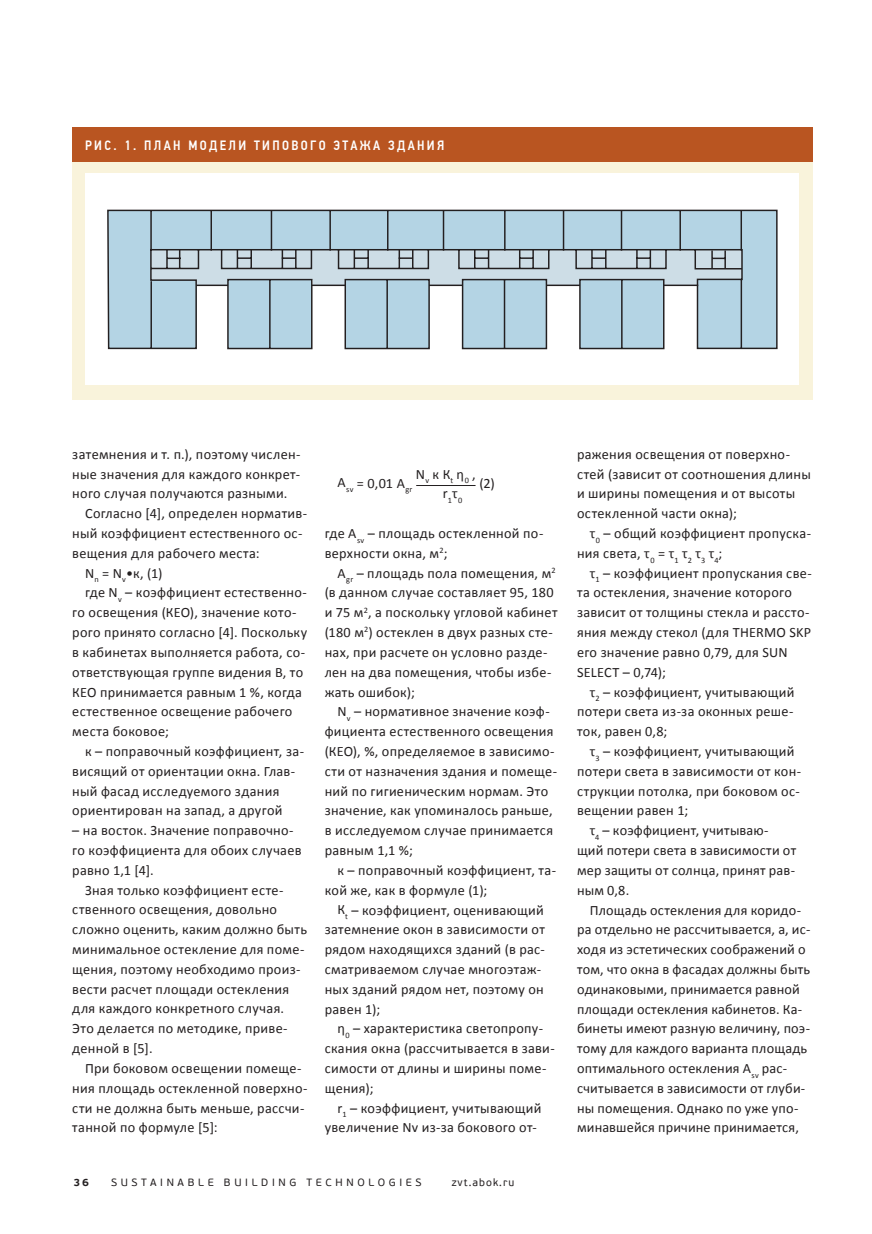
<style>
.page{position:relative;width:872px;height:1234px;background:#fff}
.page>*{position:absolute;margin:0;border:0;box-sizing:border-box;transform-origin:0 0}
.t1{font:14.25px/19.8px "Calibri";letter-spacing:.02em;color:#231f20}
.t2{font:500 13.5px "PF Din Text Cond Pro";letter-spacing:.175em;color:#fff}
.t3{font:10.5px "PF Beau Sans Pro";letter-spacing:.35em;color:#231f20}
.t4{font:10.5px "PF Beau Sans Pro";letter-spacing:.1em;color:#231f20}
.t5{font:700 10.5px "PF Beau Sans Pro";color:#231f20}
</style>
<div class="page">
<div style="left:72px;top:140px;width:740px;height:259px;background:#f9f3db"></div>
<div style="left:72px;top:127px;width:740px;height:34px;background:#b95521"></div>
<div style="left:86px;top:174px;width:713px;height:211px;background:#fff"></div>
<svg style="left:107px;top:210px;width:670px;height:139px;background:#b4cbd7"></svg>
<hr style="left:416px;top:485px;width:59px;height:1px;background:#231f20">
<p class="t2" style="left:85px;top:137px;width:361px">Рис. 1. План модели тип ового этажа здания</p>
<p class="t1" style="left:72px;top:444px;width:230px">затемнения и т. п.), поэтому числен-</p>
<p class="t1" style="left:72px;top:464px;width:229px">ные значения для каждого конкрет-</p>
<p class="t1" style="left:72px;top:483px;width:217px">ного случая получаются разными.</p>
<p class="t1" style="left:85px;top:503px;width:224px">Согласно [4], определен норматив-</p>
<p class="t1" style="left:72px;top:523px;width:232px">ный коэффициент естественного ос-</p>
<p class="t1" style="left:72px;top:543px;width:189px">вещения для рабочего места:</p>
<p class="t1" style="left:85px;top:563px;width:79px">N<sub>n</sub> = N<sub>v</sub>•к, (1)</p>
<p class="t1" style="left:85px;top:582px;width:223px">где N<sub>v</sub> – коэффициент естественно-</p>
<p class="t1" style="left:72px;top:602px;width:226px">го освещения (КЕО), значение кото-</p>
<p class="t1" style="left:72px;top:622px;width:236px">рого принято согласно [4]. Поскольку</p>
<p class="t1" style="left:72px;top:642px;width:234px">в кабинетах выполняется работа, со-</p>
<p class="t1" style="left:72px;top:662px;width:232px">ответствующая группе видения В, то</p>
<p class="t1" style="left:72px;top:681px;width:231px">КЕО принимается равным 1 %, когда</p>
<p class="t1" style="left:72px;top:701px;width:222px">естественное освещение рабочего</p>
<p class="t1" style="left:72px;top:721px;width:98px">места боковое;</p>
<p class="t1" style="left:85px;top:741px;width:220px">к – поправочный коэффициент, за-</p>
<p class="t1" style="left:72px;top:761px;width:224px">висящий от ориентации окна. Глав-</p>
<p class="t1" style="left:72px;top:780px;width:209px">ный фасад исследуемого здания</p>
<p class="t1" style="left:72px;top:800px;width:212px">ориентирован на запад, а другой</p>
<p class="t1" style="left:72px;top:820px;width:231px">– на восток. Значение поправочно&shy;го коэффициента для обоих случаев равно 1,1 [4].</p>
<p class="t1" style="left:72px;top:879px;width:236px;text-indent:13px">Зная только коэффициент есте&shy;ственного освещения, довольно сложно оценить, каким должно быть минимальное остекление для поме&shy;щения, поэтому необходимо произ&shy;вести расчет площади остекления для каждого конкретного случая.<br>Это делается по методике, приве&shy;денной в [5].</p>
<p class="t1" style="left:72px;top:1058px;width:237px;text-indent:13px">При боковом освещении помеще&shy;ния площадь остекленной поверхно&shy;сти не должна быть меньше, рассчи&shy;танной по формуле [5]:</p>
<p class="t1" style="left:416px;top:464px;width:61px">N<sub>v</sub> к К<sub>t</sub> η<sub>0</sub> ,</p>
<p class="t1" style="left:479px;top:473px;width:17px">(2)</p>
<p class="t1" style="left:337px;top:473px;width:77px">A<sub>sv</sub> = 0,01 A<sub>gr</sub></p>
<p class="t1" style="left:443px;top:483px;width:21px">r<sub>1</sub>τ<sub>0</sub></p>
<p class="t1" style="left:325px;top:523px;width:220px">где A<sub>sv</sub> – площадь остекленной по&shy;верхности окна, м<sup>2</sup>;</p>
<p class="t1" style="left:325px;top:563px;width:234px;text-indent:13px">A<sub>gr</sub> – площадь пола помещения, м<sup>2 </sup>(в данном случае составляет 95, 180 и 75 м<sup>2</sup>, а поскольку угловой кабинет (180 м<sup>2</sup>) остеклен в двух разных сте&shy;нах, при расчете он условно разде&shy;лен на два помещения, чтобы избе&shy;жать ошибок);</p>
<p class="t1" style="left:325px;top:701px;width:234px;text-indent:13px">N<sub>v</sub> – нормативное значение коэф&shy;фициента естественного освещения (КЕО), %, определяемое в зависимо&shy;сти от назначения здания и помеще&shy;ний по гигиеническим нормам. Это значение, как упоминалось раньше, в исследуемом случае принимается равным 1,1 %;</p>
<p class="t1" style="left:325px;top:860px;width:233px;text-indent:13px">к – поправочный коэффициент, та&shy;кой же, как в формуле (1);</p>
<p class="t1" style="left:325px;top:899px;width:222px;text-indent:13px">К<sub>t</sub> – коэффициент, оценивающий затемнение окон в зависимости от рядом находящихся зданий (в рас&shy;сматриваемом случае многоэтаж&shy;ных зданий рядом нет, поэтому он равен 1);</p>
<p class="t1" style="left:325px;top:1018px;width:231px;text-indent:13px">η<sub>0</sub> – характеристика светопропу&shy;скания окна (рассчитывается в зави&shy;симости от длины и ширины поме&shy;щения);</p>
<p class="t1" style="left:325px;top:1097px;width:218px;text-indent:13px">r<sub>1</sub> – коэффициент, учитывающий увеличение Nv из-за бокового от-</p>
<p class="t5" style="left:74px;top:1175px;width:17px">36</p>
<p class="t3" style="left:111px;top:1175px;width:312px">SUSTAINABLE BUILDING TECHNOLOGIES</p>
<p class="t4" style="left:452px;top:1175px;width:64px">zvt.abok.ru</p>
<p class="t1" style="left:577px;top:444px;width:235px">ражения освещения от поверхно&shy;стей (зависит от соотношения длины и ширины помещения и от высоты остекленной части окна);</p>
<p class="t1" style="left:577px;top:523px;width:235px;text-indent:13px">τ<sub>0</sub> – общий коэффициент пропуска&shy;ния света, τ<sub>0</sub> = τ<sub>1</sub> τ<sub>2</sub> τ<sub>3</sub> τ<sub>4</sub>;</p>
<p class="t1" style="left:577px;top:563px;width:236px;text-indent:13px">τ<sub>1</sub> – коэффициент пропускания све&shy;та остекления, значение которого зависит от толщины стекла и рассто&shy;яния между стекол (для THERMO SKP его значение равно 0,79, для SUN<br>SELECT – 0,74);</p>
<p class="t1" style="left:577px;top:681px;width:219px;text-align:justify;text-indent:13px">τ<sub>2</sub> – коэффициент, учитывающий потери света из-за оконных реше&shy;ток, равен 0,8;</p>
<p class="t1" style="left:590px;top:741px;width:206px">τ<sub>3</sub> – коэффициент, учитывающий</p>
<p class="t1" style="left:577px;top:761px;width:226px">потери света в зависимости от кон-</p>
<p class="t1" style="left:577px;top:780px;width:224px">струкции потолка, при боковом ос-</p>
<p class="t1" style="left:577px;top:800px;width:113px">вещении равен 1;</p>
<p class="t1" style="left:590px;top:820px;width:180px">τ<sub>4</sub> – коэффициент, учитываю-</p>
<p class="t1" style="left:577px;top:840px;width:221px">щий потери света в зависимости от</p>
<p class="t1" style="left:577px;top:860px;width:219px">мер защиты от солнца, принят рав-</p>
<p class="t1" style="left:577px;top:879px;width:54px">ным 0,8.</p>
<p class="t1" style="left:590px;top:899px;width:213px">Площадь остекления для коридо-</p>
<p class="t1" style="left:577px;top:919px;width:235px">ра отдельно не рассчитывается, а, ис-</p>
<p class="t1" style="left:577px;top:939px;width:230px">ходя из эстетических соображений о</p>
<p class="t1" style="left:577px;top:959px;width:235px">том, что окна в фасадах должны быть</p>
<p class="t1" style="left:577px;top:978px;width:224px">одинаковыми, принимается равной</p>
<p class="t1" style="left:577px;top:998px;width:227px">площади остекления кабинетов. Ка-</p>
<p class="t1" style="left:577px;top:1018px;width:234px">бинеты имеют разную величину, поэ-</p>
<p class="t1" style="left:577px;top:1038px;width:232px">тому для каждого варианта площадь</p>
<p class="t1" style="left:577px;top:1058px;width:212px">оптимального остекления A<sub>sv</sub> рас-</p>
<p class="t1" style="left:577px;top:1077px;width:230px">считывается в зависимости от глуби-</p>
<p class="t1" style="left:577px;top:1097px;width:223px">ны помещения. Однако по уже упо-</p>
<p class="t1" style="left:577px;top:1117px;width:223px">минавшейся причине принимается,</p>
</div>
